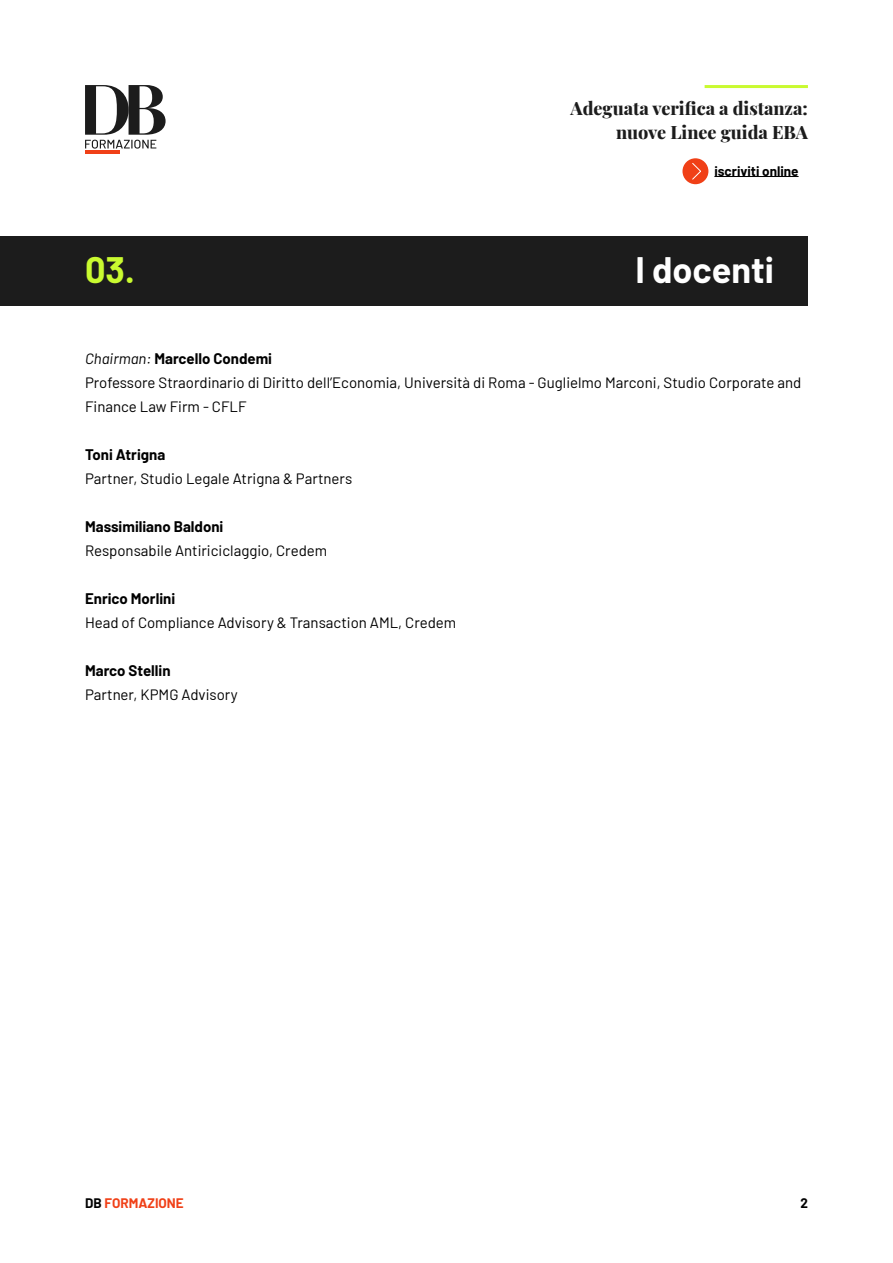
<style>
.page{position:relative;width:893px;height:1263px;background:#fff}
.page>*{position:absolute;margin:0;border:0;box-sizing:border-box;transform-origin:0 0}
.t1{font:700 36px "Barlow";color:#fff}
.t2{font:700 36px "Barlow";color:#c9fa30}
.t3{font:800 18px/24px "Playfair Display";color:#1c1c1c;text-align:right}
.t4{font:15px/24px "Barlow";color:#000}
.t5{font:700 15px "Barlow";color:#000}
.t6{font:700 13.5px "Barlow";color:#000}
.t7{font:700 13.5px "Barlow";color:#f04017}
.s1{font-style:italic}
.s2{font-weight:700}
.s3{color:#000}
</style>
<div class="page">
<hr style="left:85px;top:151px;width:35px;height:3px;background:#f04017">
<svg style="left:85px;top:85px;width:81px;height:64px"></svg>
<hr style="left:705px;top:85px;width:103px;height:3px;background:#c9fa30">
<hr style="left:714px;top:176px;width:85px;height:1px;background:#000">
<div style="left:682px;top:158px;width:26px;height:26px;background:#f04017;border-radius:50%"></div>
<svg style="left:692px;top:163px;width:9px;height:17px"></svg>
<div style="left:0;top:236px;width:808px;height:69px;background:#1c1c1c"></div>
<p class="t3" style="left:570px;top:95px;width:239px">Adeguata verifica a distanza: nuove Linee guida EBA</p>
<p class="t6" style="left:714px;top:161px;width:86px">iscriviti online</p>
<h1 class="t2" style="left:85px;top:244px;width:51px">03.</h1>
<h1 class="t1" style="left:635px;top:244px;width:140px">I docenti</h1>
<p class="t4" style="left:85px;top:345px;width:718px"><span class="s1">Chairman:</span> <span class="s2">Marcello Condemi<br></span>Professore Straordinario di Diritto dell’Economia, Università di Roma - Guglielmo Marconi, Studio Corporate and<br>Finance Law Firm - CFLF</p>
<p class="t5" style="left:85px;top:443px;width:82px">Toni Atrigna</p>
<p class="t4" style="left:85px;top:465px;width:269px">Partner, Studio Legale Atrigna &amp; Partners</p>
<p class="t5" style="left:85px;top:515px;width:140px">Massimiliano Baldoni</p>
<p class="t4" style="left:85px;top:537px;width:244px">Responsabile Antiriciclaggio, Credem</p>
<p class="t5" style="left:85px;top:587px;width:92px">Enrico Morlini</p>
<p class="t4" style="left:85px;top:609px;width:373px">Head of Compliance Advisory &amp; Transaction AML, Credem</p>
<p class="t5" style="left:85px;top:659px;width:87px">Marco Stellin</p>
<p class="t4" style="left:85px;top:681px;width:154px">Partner, KPMG Advisory</p>
<p class="t7" style="left:85px;top:1193px;width:100px"><span class="s3">DB</span> FORMAZIONE</p>
<p class="t6" style="left:800px;top:1193px;width:9px">2</p>
</div>
